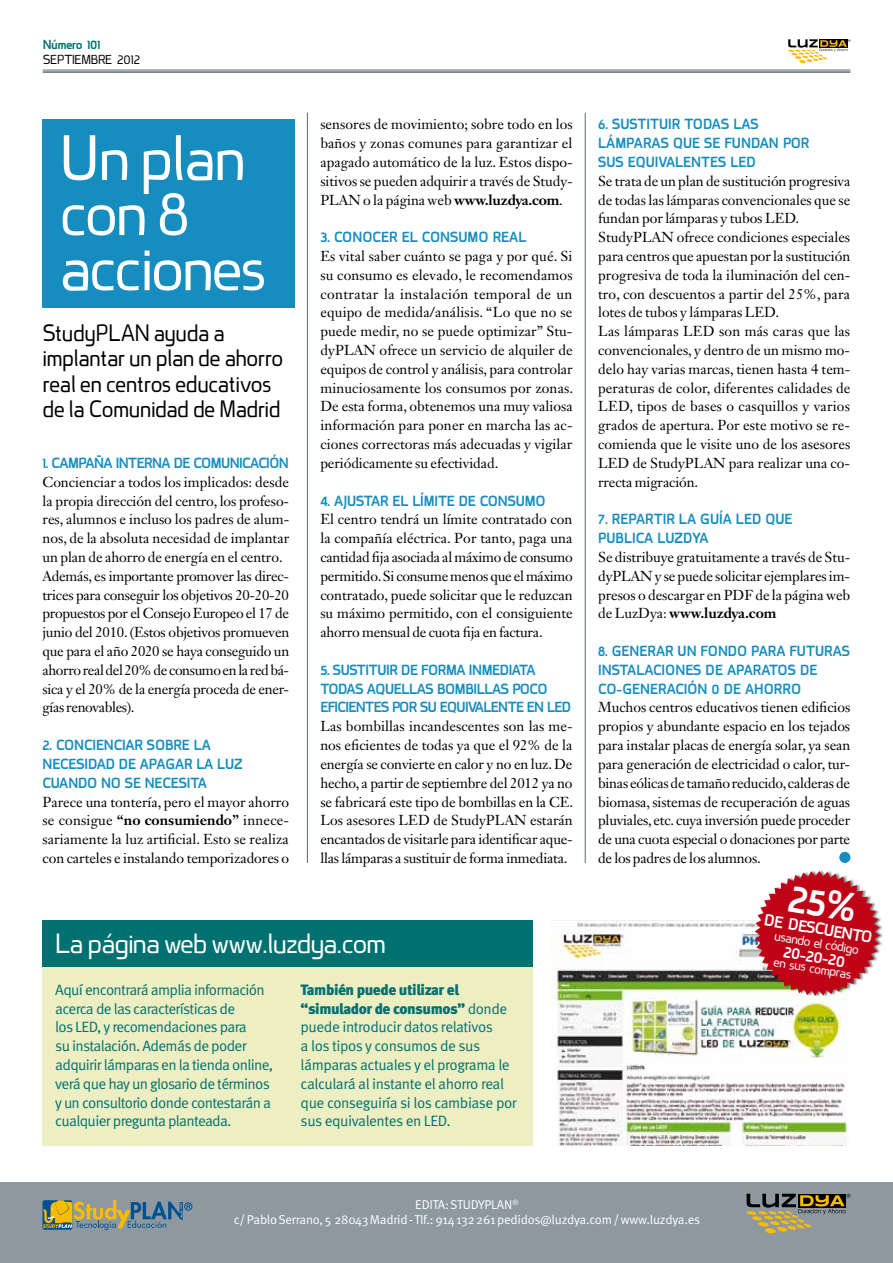
<style>
.page{position:relative;width:893px;height:1263px;background:#fff}
.page>*{position:absolute;margin:0;border:0;box-sizing:border-box;transform-origin:0 0}
.t1{font:58.5px/55.1px "superficialbook";letter-spacing:-.05em;color:#fff}
.t2{font:25.5px "superficialbook";letter-spacing:-.05em;color:#fff}
.t3{font:21.75px/25.5px "superficialbook";letter-spacing:-.035em;color:#000;scale:.95 1}
.t4{font:700 15.15px "superficial";color:#fff}
.t5{font:15px/18.8px "Meta Pro";letter-spacing:-.045em;color:#007170}
.t6{font:14.25px/18.8px "Janson Text LT Std";letter-spacing:-.005em;color:#000;text-align:justify}
.t7{font:700 13.5px/18.8px "superficial";letter-spacing:-.01em;color:#168dbe}
.t8{font:700 13.5px "superficial";letter-spacing:-.04em;color:#168dbe}
.t9{font:700 13.5px "superficial";letter-spacing:-.03em;color:#168dbe}
.t10{font:700 13.5px "superficial";letter-spacing:-.045em;color:#168dbe}
.t11{font:12.75px/15px "Meta Pro";letter-spacing:-.02em;color:#fff;text-align:center}
.t12{font:12.15px "superficialbook";color:#fff}
.t13{font:12px "superficialbook";letter-spacing:-.03em;color:#000}
.t14{font:700 12px "superficial";letter-spacing:-.05em;color:#007170}
.s1{font-weight:700}
.s2{font-weight:900}
</style>
<div class="page">
<hr style="left:43px;top:70px;width:807px;height:1px;background:#5d6970">
<hr style="left:43px;top:71px;width:807px;height:2px;background:#5d6970">
<svg style="left:788px;top:39px;width:62px;height:24px"></svg>
<div style="left:43px;top:921px;width:490px;height:46px;background:#007170"></div>
<div style="left:43px;top:967px;width:490px;height:178px;background:#edeec2"></div>
<div style="left:0;top:1183px;width:893px;height:80px;background:#8d989f"></div>
<div style="left:43px;top:119px;width:252px;height:188px;background:#168dbe"></div>
<hr style="left:307px;top:113px;width:1px;height:750px;background:#5d6970">
<hr style="left:585px;top:113px;width:1px;height:750px;background:#5d6970">
<img style="left:552px;top:921px;width:295px;height:224px">
<div style="left:839px;top:852px;width:11px;height:11px;background:#168dbe;border-radius:50%"></div>
<svg style="left:746px;top:1194px;width:104px;height:40px"></svg>
<svg style="left:43px;top:1200px;width:149px;height:30px"></svg>
<div style="left:755px;top:869px;width:129px;height:129px;background:#000;opacity:.5"></div>
<svg style="left:755px;top:871px;width:125px;height:125px"></svg>
<p class="t14" style="left:43px;top:36px;width:59px">NÚMERO 101</p>
<p class="t13" style="left:43px;top:52px;width:99px">SEPTIEMBRE 2012</p>
<h1 class="t1" style="left:60px;top:131px;width:209px">Un plan con 8 acciones</h1>
<h3 class="t3" style="left:43px;top:320px;width:255px">StudyPLAN ayuda a implantar un plan de ahorro real en centros educativos de la Comunidad de Madrid</h3>
<p class="t8" style="left:43px;top:454px;width:248px">1. CAMPAÑA INTERNA DE CO MUNICACIÓN</p>
<p class="t6" style="left:43px;top:472px;width:248px;text-align:left">Concienciar a todos los implicados: desde la propia dirección del centro, los profeso&shy;res, alumnos e incluso los padres de alum&shy;nos, de la absoluta necesidad de implantar un plan de ahorro de energía en el centro.<br>Además, es importante promover las direc&shy;trices para conseguir los objetivos 20-20-20 propuestos por el Consejo Europeo el 17 de junio del 2010. (Estos objetivos promueven que para el año 2020 se haya conseguido un ahorro real del 20% de consumo en la red bá&shy;sica y el 20% de la energía proceda de ener&shy;gías renovables).</p>
<p class="t7" style="left:43px;top:736px;width:202px">2. CO NCIENCIAR SOBRE LA<br>NECESIDAD DE APAGAR LA LUZ<br>CUANDO NO SE NECESITA</p>
<p class="t6" style="left:43px;top:792px;width:248px">Parece una tontería, pero el mayor ahorro se consigue <span class="s1">“no consumiendo”</span> innece&shy;sariamente la luz artificial. Esto se realiza con carteles e instalando temporizadores o</p>
<p class="t6" style="left:320px;top:115px;width:254px">sensores de movimiento; sobre todo en los baños y zonas comunes para garantizar el apagado automático de la luz. Estos dispo&shy;sitivos se pueden adquirir a través de Study-PLAN o la página web <span class="s1">www.luzdya.com</span>.</p>
<p class="t7" style="left:320px;top:228px;width:208px">3. CO NOCER EL CO NSUMO REAL</p>
<p class="t6" style="left:320px;top:247px;width:254px">Es vital saber cuánto se paga y por qué. Si su consumo es elevado, le recomendamos contratar la instalación temporal de un equipo de medida/análisis. “Lo que no se puede medir, no se puede optimizar” Stu&shy;dyPLAN ofrece un servicio de alquiler de equipos de control y análisis, para controlar minuciosamente los consumos por zonas.<br>De esta forma, obtenemos una muy valiosa información para poner en marcha las ac&shy;ciones correctoras más adecuadas y vigilar periódicamente su efectividad.</p>
<p class="t7" style="left:320px;top:491px;width:225px">4. AJUSTAR EL LÍMITE DE CO NSUMO</p>
<p class="t6" style="left:320px;top:510px;width:254px">El centro tendrá un límite contratado con la compañía eléctrica. Por tanto, paga una cantidad fija asociada al máximo de consumo permitido. Si consume menos que el máximo contratado, puede solicitar que le reduzcan su máximo permitido, con el consiguiente ahorro mensual de cuota fija en factura.</p>
<p class="t9" style="left:320px;top:661px;width:128px">5. SUSTITUIR DE FORMA</p>
<p class="t7" style="left:469px;top:660px;width:9px">INMEDIATA</p>
<p class="t7" style="left:320px;top:679px;width:27px">TODAS</p>
<p class="t7" style="left:367px;top:679px;width:36px">AQUELLAS</p>
<p class="t7" style="left:437px;top:679px;width:27px">BOMBILLAS</p>
<p class="t7" style="left:512px;top:679px;width:37px">POCO</p>
<p class="t7" style="left:320px;top:698px;width:34px">EFICIENTES</p>
<p class="t10" style="left:392px;top:699px;width:92px">POR SU EQUIVALENTE</p>
<p class="t7" style="left:527px;top:698px;width:46px">EN LED</p>
<p class="t6" style="left:320px;top:717px;width:254px">Las bombillas incandescentes son las me&shy;nos eficientes de todas ya que el 92% de la energía se convierte en calor y no en luz. De hecho, a partir de septiembre del 2012 ya no se fabricará este tipo de bombillas en la CE.<br>Los asesores LED de StudyPLAN estarán encantados de visitarle para identificar aque&shy;llas lámparas a sustituir de forma inmediata.</p>
<h2 class="t2" style="left:55px;top:928px;width:332px">La página web www.luzdya.com</h2>
<p class="t5" style="left:55px;top:980px;width:220px">Aquí encontrará amplia información acerca de las características de<br>los LED, y recomendaciones para<br>su instalación. Además de poder adquirir lámparas en la tienda online, verá que hay un glosario de términos y un consultorio donde contestarán a cualquier pregunta planteada.</p>
<p class="t5" style="left:301px;top:980px;width:218px"><span class="s2">También puede utilizar el “simulador de consumos”</span> donde puede introducir datos relativos<br>a los tipos y consumos de sus lámparas actuales y el programa le calculará al instante el ahorro real que conseguiría si los cambiase por sus equivalentes en LED.</p>
<p class="t7" style="left:598px;top:115px;width:162px">6. SUSTITUIR TODAS LAS<br>LÁMPARAS QUE SE FUNDAN</p>
<p class="t7" style="left:783px;top:134px;width:28px">PO R</p>
<p class="t7" style="left:598px;top:152px;width:159px">SUS EQU IVALENTES LED</p>
<p class="t6" style="left:598px;top:171px;width:254px;text-align:left">Se trata de un plan de sustitución progresiva de todas las lámparas convencionales que se fundan por lámparas y tubos LED.<br>StudyPLAN ofrece condiciones especiales para centros que apuestan por la sustitución progresiva de toda la iluminación del cen&shy;tro, con descuentos a partir del 25%, para lotes de tubos y lámparas LED.<br>Las lámparas LED son más caras que las convencionales, y dentro de un mismo mo&shy;delo hay varias marcas, tienen hasta 4 tem&shy;peraturas de color, diferentes calidades de LED, tipos de bases o casquillos y varios grados de apertura. Por este motivo se re&shy;comienda que le visite uno de los asesores LED de StudyPLAN para realizar una co&shy;rrecta migración.</p>
<p class="t7" style="left:598px;top:510px;width:194px">7. REPARTIR LA GUÍA LED QUE<br>PUBLI CA LUZDYA®</p>
<p class="t6" style="left:598px;top:547px;width:254px">Se distribuye gratuitamente a través de Stu&shy;dyPLAN y se puede solicitar ejemplares im&shy;presos o descargar en PDF de la página web de LuzDya: <span class="s1">www.luzdya.com</span></p>
<p class="t7" style="left:598px;top:642px;width:253px">8. GENERAR UN FO NDO PARA FUTURAS<br>INSTALACIONES DE APARATOS DE<br>CO-GENERACIÓN 0 DE AHO RRO</p>
<p class="t6" style="left:598px;top:698px;width:254px">Muchos centros educativos tienen edificios propios y abundante espacio en los tejados para instalar placas de energía solar, ya sean para generación de electricidad o calor, tur&shy;binas eólicas de tamaño reducido, calderas de biomasa, sistemas de recuperación de aguas pluviales, etc. cuya inversión puede proceder de una cuota especial o donaciones por parte de los padres de los alumnos.</p>
<p class="t4" style="left:817px;top:918px;width:29px;rotate:10deg">CUENT</p>
<p class="t4" style="left:786px;top:941px;width:64px;rotate:10deg">20-20-20</p>
<p class="t12" style="left:775px;top:928px;width:87px;rotate:9deg">usando el código</p>
<p class="t12" style="left:775px;top:954px;width:81px;rotate:9deg">en sus compras</p>
<p class="t11" style="left:234px;top:1197px;width:468px">EDITA: STUDYPLAN<sup>®<br></sup>c/ Pablo Serrano, 5 28043 Madrid - Tlf.: 914 132 261 pedidos@luzdya.com / www.luzdya.es</p>
</div>
